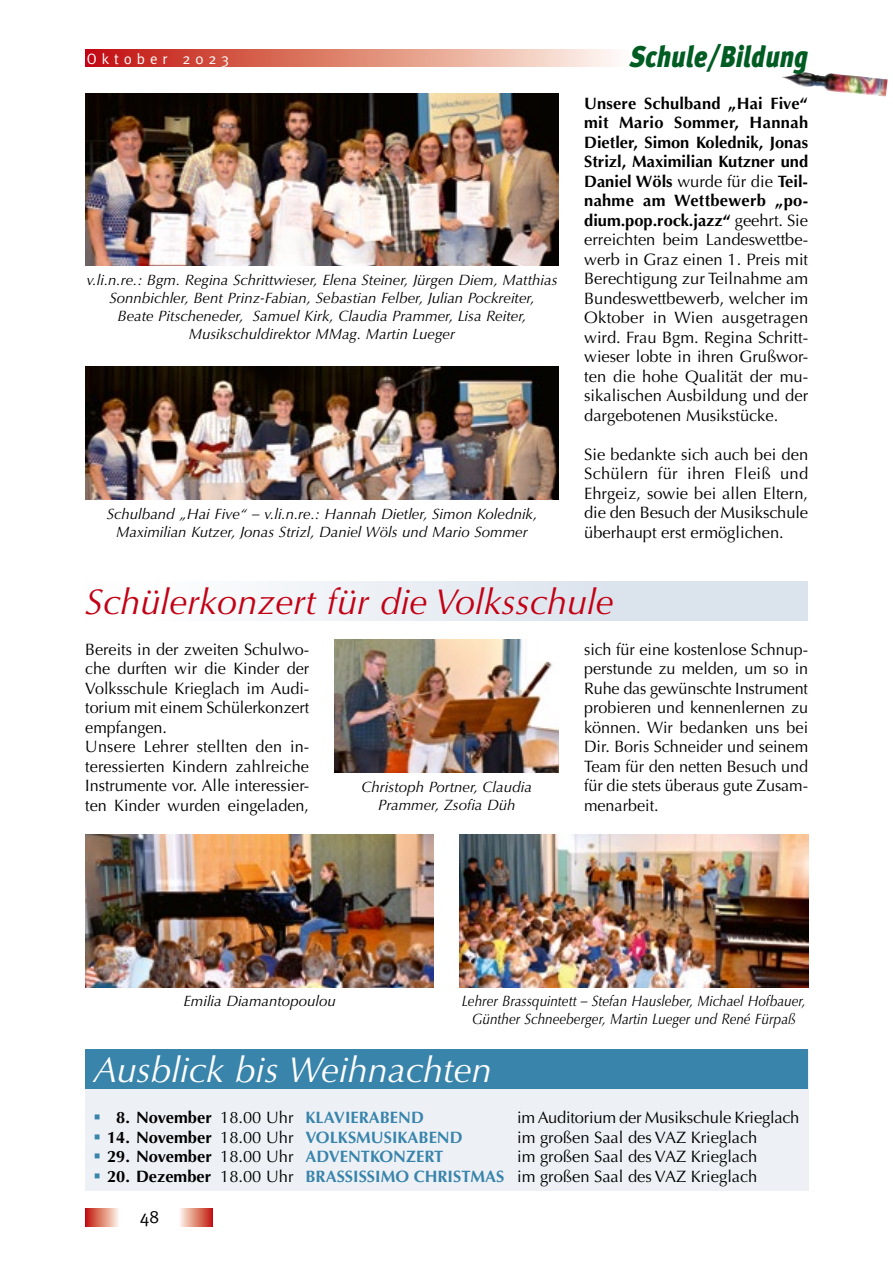
<style>
.page{position:relative;width:893px;height:1263px;background:#fff}
.page>*{position:absolute;margin:0;border:0;box-sizing:border-box;transform-origin:0 0}
.t1{font:italic 36px "Optima";color:#c20115}
.t2{font:italic 36px "Optima";color:#fff}
.t3{font:italic 900 30px "Meta Plus";color:#005c23;scale:.85 1}
.t4{font:18px "Meta";color:#000}
.t5{font:16.5px/19.5px "Optima";color:#000;text-align:justify}
.t6{font:700 16.5px "Optima";color:#3984ab}
.t7{font:italic 15px/18px "Optima";color:#000;text-align:center}
.t8{font:italic 15px/18px "Optima";color:#000;text-align:center;scale:.9 1}
.t9{font:15px "Meta";letter-spacing:.325em;color:#fff}
.s1{font-weight:700}
.s2{color:#000}
.s3{font-weight:400;color:#000}
.s4{color:#3984ab}
.s5{font-weight:700;color:#3984ab}
</style>
<div class="page">
<div style="left:85px;top:50px;width:544px;height:17px;background:linear-gradient(to right,#c11206,#fffeed)"></div>
<img style="left:782px;top:72px;width:106px;height:25px">
<div style="left:85px;top:1209px;width:34px;height:17px;background:linear-gradient(to right,#c11305,#fcf0df)"></div>
<div style="left:178px;top:1209px;width:34px;height:17px;background:linear-gradient(to right,#fffff0,#c62415)"></div>
<img style="left:85px;top:94px;width:474px;height:172px">
<img style="left:85px;top:367px;width:474px;height:133px">
<div style="left:85px;top:581px;width:723px;height:39px;background:linear-gradient(to right,#fffffe,#d4dde9)"></div>
<img style="left:85px;top:835px;width:349px;height:152px">
<img style="left:459px;top:835px;width:349px;height:152px">
<img style="left:335px;top:640px;width:224px;height:133px">
<div style="left:85px;top:1049px;width:723px;height:142px;background:#edf1f6"></div>
<div style="left:85px;top:1049px;width:723px;height:39px;background:#3984ab"></div>
<p class="t9" style="left:87px;top:50px;width:144px">Oktober 2023</p>
<h2 class="t3" style="left:630px;top:39px;width:211px">Schule/Bildung</h2>
<p class="t7" style="left:86px;top:271px;width:472px">v.li.n.re.: Bgm. Regina Schrittwieser, Elena Steiner, Jürgen Diem, Matthias Sonnbichler, Bent Prinz-Fabian, Sebastian Felber, Julian Pockreiter,<br>Beate Pitscheneder, Samuel Kirk, Claudia Prammer, Lisa Reiter, Musikschuldirektor MMag. Martin Lueger</p>
<p class="t7" style="left:107px;top:505px;width:432px">Schulband „Hai Five“ – v.li.n.re.: Hannah Dietler, Simon Kolednik,<br>Maximilian Kutzer, Jonas Strizl, Daniel Wöls und Mario Sommer</p>
<p class="t5" style="left:584px;top:94px;width:226px"><span class="s1">Unsere Schulband „Hai Five“ mit Mario Sommer, Hannah Dietler, Simon Kolednik, Jonas Strizl, Maximilian Kutzner und Daniel Wöls</span> wurde für die <span class="s1">Teil&shy;nahme am Wettbewerb „po&shy;dium.pop.rock.jazz“</span> geehrt. Sie erreichten beim Landeswettbe&shy;werb in Graz einen 1. Preis mit Berechtigung zur Teilnahme am Bundeswettbewerb, welcher im Oktober in Wien ausgetragen wird. Frau Bgm. Regina Schritt&shy;wieser lobte in ihren Grußwor&shy;ten die hohe Qualität der mu&shy;sikalischen Ausbildung und der dargebotenen Musikstücke.</p>
<p class="t5" style="left:584px;top:445px;width:226px">Sie bedankte sich auch bei den Schülern für ihren Fleiß und Ehrgeiz, sowie bei allen Eltern, die den Besuch der Musikschule überhaupt erst ermöglichen.</p>
<h1 class="t1" style="left:85px;top:581px;width:530px">Schülerkonzert für die Volksschule</h1>
<p class="t5" style="left:85px;top:640px;width:226px;text-align:left">Bereits in der zweiten Schulwo&shy;che durften wir die Kinder der<br>Volksschule Krieglach im Audi&shy;torium mit einem Schülerkonzert empfangen.<br>Unsere Lehrer stellten den in&shy;teressierten Kindern zahlreiche<br>Instrumente vor. Alle interessier&shy;ten Kinder wurden eingeladen,</p>
<p class="t5" style="left:584px;top:640px;width:226px">sich für eine kostenlose Schnup&shy;perstunde zu melden, um so in Ruhe das gewünschte Instrument probieren und kennenlernen zu können. Wir bedanken uns bei Dir. Boris Schneider und seinem Team für den netten Besuch und für die stets überaus gute Zusam&shy;menarbeit.</p>
<p class="t7" style="left:362px;top:778px;width:172px">Christoph Portner, Claudia<br>Prammer, Zsofia Düh</p>
<p class="t7" style="left:183px;top:992px;width:154px">Emilia Diamantopoulou</p>
<p class="t8" style="left:462px;top:992px;width:383px">Lehrer Brassquintett – Stefan Hausleber, Michael Hofbauer,<br>Günther Schneeberger, Martin Lueger und René Fürpaß</p>
<h1 class="t2" style="left:94px;top:1048px;width:400px">Ausblick bis Weihnachten</h1>
<p class="t6" style="left:94px;top:1108px;width:332px">▪ <span class="s2">8. November</span> <span class="s3">18.00 Uhr</span> KLAVIERABEND</p>
<p class="t5" style="left:517px;top:1108px;width:284px">im Auditorium der Musikschule Krieglach</p>
<p class="t6" style="left:94px;top:1127px;width:371px">▪ <span class="s2">14. November</span> <span class="s3">18.00 Uhr</span> VOLKSMUSIKABEND</p>
<p class="t5" style="left:517px;top:1127px;width:242px">im großen Saal des VAZ Krieglach</p>
<p class="t6" style="left:94px;top:1147px;width:351px">▪ <span class="s2">29. November</span> <span class="s3">18.00 Uhr</span> ADVENTKONZERT</p>
<p class="t5" style="left:517px;top:1147px;width:242px">im großen Saal des VAZ Krieglach</p>
<p class="t5" style="left:94px;top:1166px;width:665px"><span class="s4">▪</span> <span class="s1">20. Dezember</span> 18.00 Uhr <span class="s5">BRASSISSIMO CHRISTMAS</span> im großen Saal des VAZ Krieglach</p>
<p class="t4" style="left:140px;top:1207px;width:21px">48</p>
</div>
